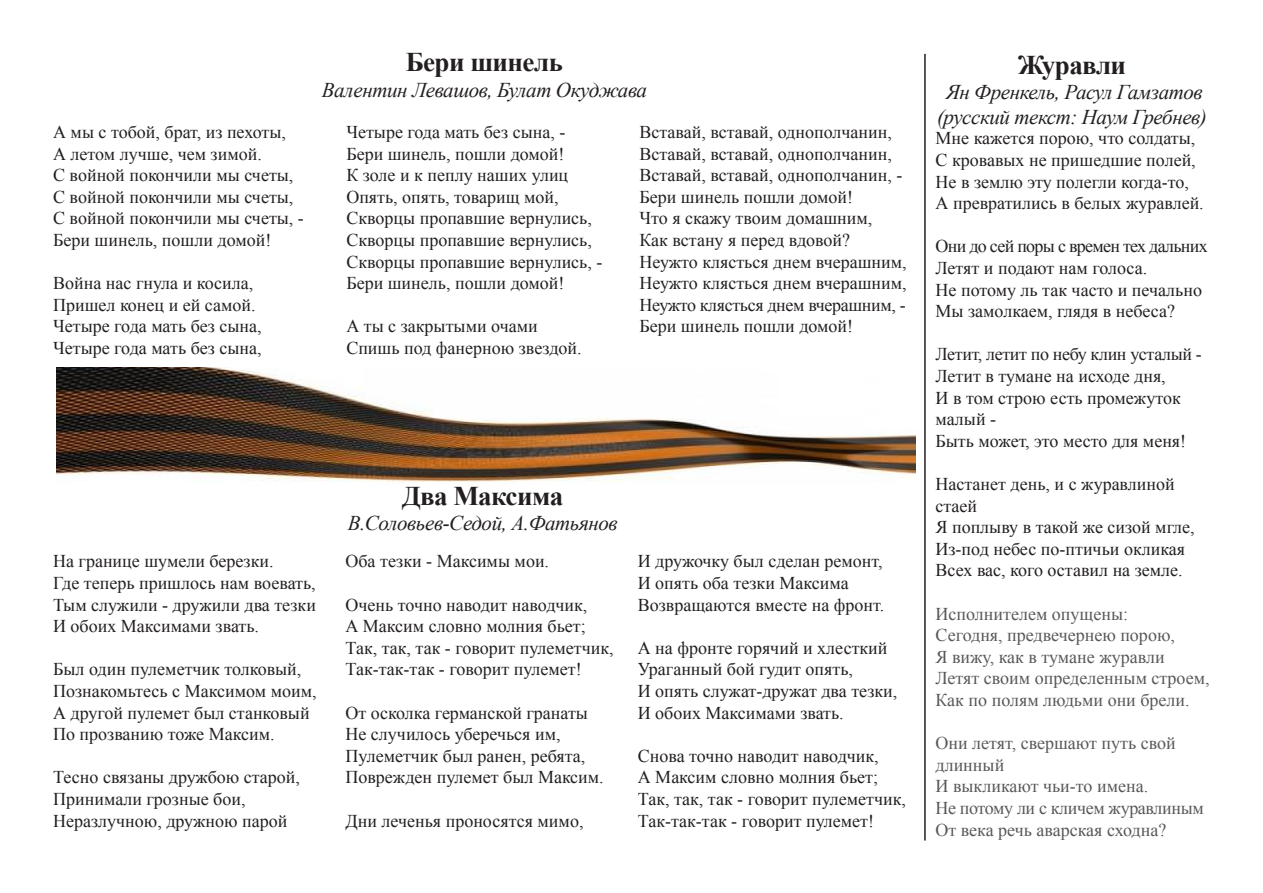
<style>
.page{position:relative;width:1263px;height:893px;background:#fff}
.page>*{position:absolute;margin:0;border:0;box-sizing:border-box;transform-origin:0 0}
.t1{font:700 27px "Times New Roman";letter-spacing:-.02em;color:#231f20}
.t2{font:italic 21px/25.2px "Times New Roman";letter-spacing:-.02em;color:#231f20;text-align:center}
.Базовый{font:18px/21.6px "Times New Roman";color:#231f20}
.t3{font:18px/21.6px "Times New Roman";color:#57585a}
</style>
<div class="page">
<img style="left:56px;top:367px;width:860px;height:115px">
<hr style="left:924px;top:54px;width:2px;height:786px;background:#231f20">
<p class="Базовый" style="left:53px;top:121px;width:252px">А мы с тобой, брат, из пехоты,<br>А летом лучше, чем зимой.<br>С войной покончили мы счеты,<br>С войной покончили мы счеты,<br>С войной покончили мы счеты, -<br>Бери шинель, пошли домой!</p>
<p class="Базовый" style="left:53px;top:272px;width:210px">Война нас гнула и косила,<br>Пришел конец и ей самой.<br>Четыре года мать без сына,<br>Четыре года мать без сына,</p>
<p class="t1" style="left:406px;top:44px;width:159px">Бери шинель</p>
<p class="t2" style="left:322px;top:77px;width:327px">Валентин Левашов, Булат Окуджава</p>
<p class="Базовый" style="left:346px;top:121px;width:258px">Четыре года мать без сына, -<br>Бери шинель, пошли домой!<br>К золе и к пеплу наших улиц<br>Опять, опять, товарищ мой,<br>Скворцы пропавшие вернулись,<br>Скворцы пропавшие вернулись,<br>Скворцы пропавшие вернулись, -<br>Бери шинель, пошли домой!</p>
<p class="Базовый" style="left:346px;top:315px;width:237px">А ты с закрытыми очами<br>Спишь под фанерною звездой.</p>
<p class="Базовый" style="left:639px;top:121px;width:269px">Вставай, вставай, однополчанин,<br>Вставай, вставай, однополчанин,<br>Вставай, вставай, однополчанин, -<br>Бери шинель пошли домой!<br>Что я скажу твоим домашним,<br>Как встану я перед вдовой?<br>Неужто клясться днем вчерашним,<br>Неужто клясться днем вчерашним,<br>Неужто клясться днем вчерашним, -<br>Бери шинель пошли домой!</p>
<p class="t1" style="left:402px;top:477px;width:163px">Два Максима</p>
<p class="t2" style="left:348px;top:510px;width:271px">В.Соловьев-Седой, А.Фатьянов</p>
<p class="Базовый" style="left:53px;top:550px;width:264px">На границе шумели березки.<br>Где теперь пришлось нам воевать,<br>Тым служили - дружили два тезки<br>И обоих Максимами звать.</p>
<p class="Базовый" style="left:53px;top:658px;width:265px">Был один пулеметчик толковый,<br>Познакомьтесь с Максимом моим,<br>А другой пулемет был станковый<br>По прозванию тоже Максим.</p>
<p class="Базовый" style="left:53px;top:766px;width:248px">Тесно связаны дружбою старой,<br>Принимали грозные бои,<br>Неразлучною, дружною парой</p>
<p class="Базовый" style="left:345px;top:550px;width:205px">Оба тезки - Максимы мои.</p>
<p class="Базовый" style="left:345px;top:593px;width:270px">Очень точно наводит наводчик,<br>А Максим словно молния бьет;<br>Так, так, так - говорит пулеметчик,<br>Так-так-так - говорит пулемет!</p>
<p class="Базовый" style="left:345px;top:701px;width:260px">От осколка германской гранаты<br>Не случилось уберечься им,<br>Пулеметчик был ранен, ребята,<br>Поврежден пулемет был Максим.</p>
<p class="Базовый" style="left:345px;top:809px;width:239px">Дни леченья проносятся мимо,</p>
<p class="Базовый" style="left:638px;top:550px;width:248px">И дружочку был сделан ремонт,<br>И опять оба тезки Максима<br>Возвращаются вместе на фронт.</p>
<p class="Базовый" style="left:638px;top:637px;width:261px">А на фронте горячий и хлесткий<br>Ураганный бой гудит опять,<br>И опять служат-дружат два тезки,<br>И обоих Максимами звать.</p>
<p class="Базовый" style="left:638px;top:745px;width:270px">Снова точно наводит наводчик,<br>А Максим словно молния бьет;<br>Так, так, так - говорит пулеметчик,<br>Так-так-так - говорит пулемет!</p>
<p class="t1" style="left:1018px;top:46px;width:110px">Журавли</p>
<p class="t2" style="left:937px;top:79px;width:271px">Ян Френкель, Расул Гамзатов (русский текст: Наум Гребнев)</p>
<p class="Базовый" style="left:935px;top:127px;width:270px">Мне кажется порою, что солдаты,<br>С кровавых не пришедшие полей,<br>Не в землю эту полегли когда-то,<br>А превратились в белых журавлей.</p>
<p class="Базовый" style="left:935px;top:235px;width:274px">Они до сей поры с времен тех дальних<br>Летят и подают нам голоса.<br>Не потому ль так часто и печально<br>Мы замолкаем, глядя в небеса?</p>
<p class="Базовый" style="left:935px;top:343px;width:268px">Летит, летит по небу клин усталый -<br>Летит в тумане на исходе дня,<br>И в том строю есть промежуток малый -<br>Быть может, это место для меня!</p>
<p class="Базовый" style="left:935px;top:473px;width:261px">Настанет день, и с журавлиной стаей<br>Я поплыву в такой же сизой мгле,<br>Из-под небес по-птичьи окликая<br>Всех вас, кого оставил на земле.</p>
<p class="t3" style="left:935px;top:602px;width:276px">Исполнителем опущены:<br>Сегодня, предвечернею порою,<br>Я вижу, как в тумане журавли<br>Летят своим определенным строем,<br>Как по полям людьми они брели.</p>
<p class="t3" style="left:935px;top:732px;width:270px">Они летят, свершают путь свой длинный<br>И выкликают чьи-то имена.<br>Не потому ли с кличем журавлиным<br>От века речь аварская сходна?</p>
</div>
